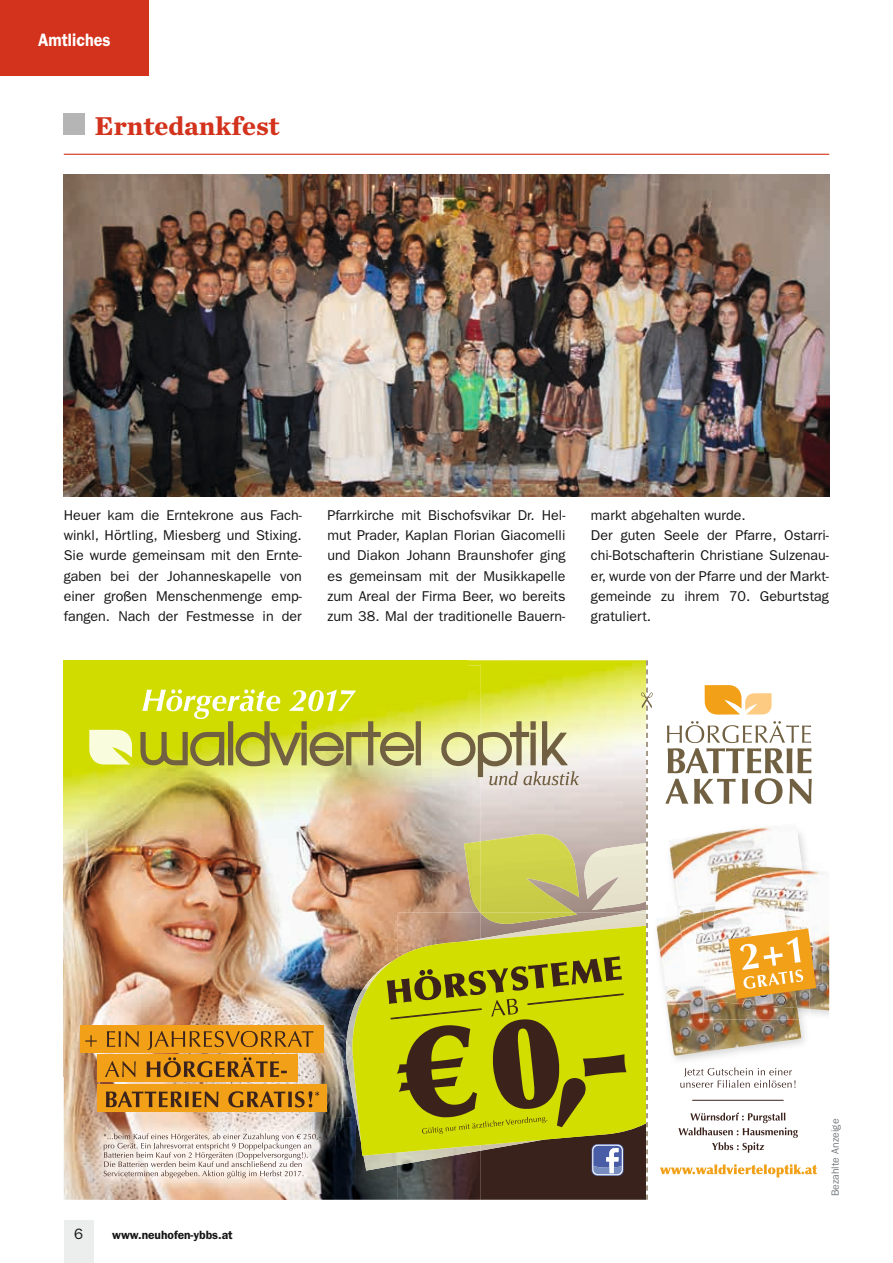
<style>
.page{position:relative;width:893px;height:1263px;background:#fff}
.page>*{position:absolute;margin:0;border:0;box-sizing:border-box;transform-origin:0 0}
.t1{font:700 27px "Chronicle Text G1";color:#d3321c}
.t2{font:600 18px "ITC Franklin Gothic Std";color:#fff;scale:.9 1}
.t3{font:15px "ITC Franklin Gothic Std";color:#131413}
.t4{font:14.25px/20.2px "ITC Franklin Gothic Std";color:#131413;text-align:justify}
.t5{font:600 12px "ITC Franklin Gothic Std";color:#131413}
.t6{font:10.5px "ITC Franklin Gothic Std";color:#757c80}
</style>
<div class="page">
<div style="left:64px;top:1220px;width:30px;height:43px;background:#eceded"></div>
<div style="left:0;top:0;width:149px;height:75px;background:#d3321c"></div>
<img style="left:64px;top:913px;width:21px;height:204px">
<img style="left:64px;top:1117px;width:21px;height:83px">
<img style="left:64px;top:660px;width:21px;height:5px">
<img style="left:64px;top:665px;width:21px;height:248px">
<img style="left:668px;top:824px;width:133px;height:78px">
<svg style="left:705px;top:685px;width:67px;height:30px"></svg>
<img style="left:810px;top:1010px;width:19px;height:6px">
<img style="left:703px;top:862px;width:99px;height:40px">
<img style="left:810px;top:872px;width:19px;height:138px">
<img style="left:815px;top:870px;width:8px;height:115px">
<img style="left:715px;top:863px;width:100px;height:65px">
<svg style="left:680px;top:1067px;width:115px;height:21px"></svg>
<img style="left:674px;top:1019px;width:131px;height:41px">
<img style="left:677px;top:903px;width:26px;height:11px">
<svg style="left:703px;top:904px;width:7px;height:6px"></svg>
<svg style="left:799px;top:1009px;width:11px;height:10px"></svg>
<img style="left:799px;top:999px;width:11px;height:10px">
<img style="left:791px;top:902px;width:19px;height:26px">
<img style="left:656px;top:918px;width:60px;height:138px">
<img style="left:712px;top:1019px;width:89px;height:31px">
<img style="left:665px;top:915px;width:38px;height:70px">
<img style="left:679px;top:912px;width:24px;height:65px">
<img style="left:703px;top:985px;width:96px;height:34px">
<svg style="left:703px;top:975px;width:6px;height:10px"></svg>
<img style="left:703px;top:910px;width:7px;height:65px">
<img style="left:708px;top:985px;width:89px;height:23px">
<img style="left:709px;top:963px;width:17px;height:22px">
<img style="left:710px;top:902px;width:81px;height:72px">
<svg style="left:665px;top:721px;width:147px;height:83px"></svg>
<hr style="left:692px;top:1100px;width:92px;height:1px;background:#3b231c">
<svg style="left:678px;top:1113px;width:120px;height:40px"></svg>
<svg style="left:660px;top:1164px;width:157px;height:13px"></svg>
<div style="left:80px;top:1025px;width:243px;height:28px;background:#f1a018"></div>
<img style="left:85px;top:660px;width:568px;height:540px">
<svg style="left:728px;top:928px;width:88px;height:71px"></svg>
<img style="left:64px;top:175px;width:765px;height:322px">
<div style="left:64px;top:114px;width:21px;height:21px;background:#b5b5b6"></div>
<hr style="left:64px;top:154px;width:765px;height:1px;background:#d3321c">
<p class="t2" style="left:38px;top:29px;width:82px">Amtliches</p>
<h1 class="t1" style="left:95px;top:104px;width:186px">Erntedankfest</h1>
<p class="t4" style="left:64px;top:505px;width:240px">Heuer kam die Erntekrone aus Fach&shy;winkl, Hörtling, Miesberg und Stixing.<br>Sie wurde gemeinsam mit den Ernte&shy;gaben bei der Johanneskapelle von einer großen Menschenmenge emp&shy;fangen. Nach der Festmesse in der</p>
<p class="t4" style="left:327px;top:505px;width:240px">Pfarrkirche mit Bischofsvikar Dr. Hel&shy;mut Prader, Kaplan Florian Giacomelli und Diakon Johann Braunshofer ging es gemeinsam mit der Musikkapelle zum Areal der Firma Beer, wo bereits zum 38. Mal der traditionelle Bauern-</p>
<p class="t4" style="left:591px;top:505px;width:240px;text-align:left">markt abgehalten wurde.<br>Der guten Seele der Pfarre, Ostarri&shy;chi-Botschafterin Christiane Sulzenau&shy;er, wurde von der Pfarre und der Markt&shy;gemeinde zu ihrem 70. Geburtstag gratuliert.</p>
<p class="t3" style="left:74px;top:1226px;width:10px">6</p>
<p class="t5" style="left:112px;top:1228px;width:122px">www.neuhofen-ybbs.at</p>
<p class="t6" style="left:829px;top:1196px;width:79px;rotate:-90deg">Bezahlte Anzeige</p>
</div>
